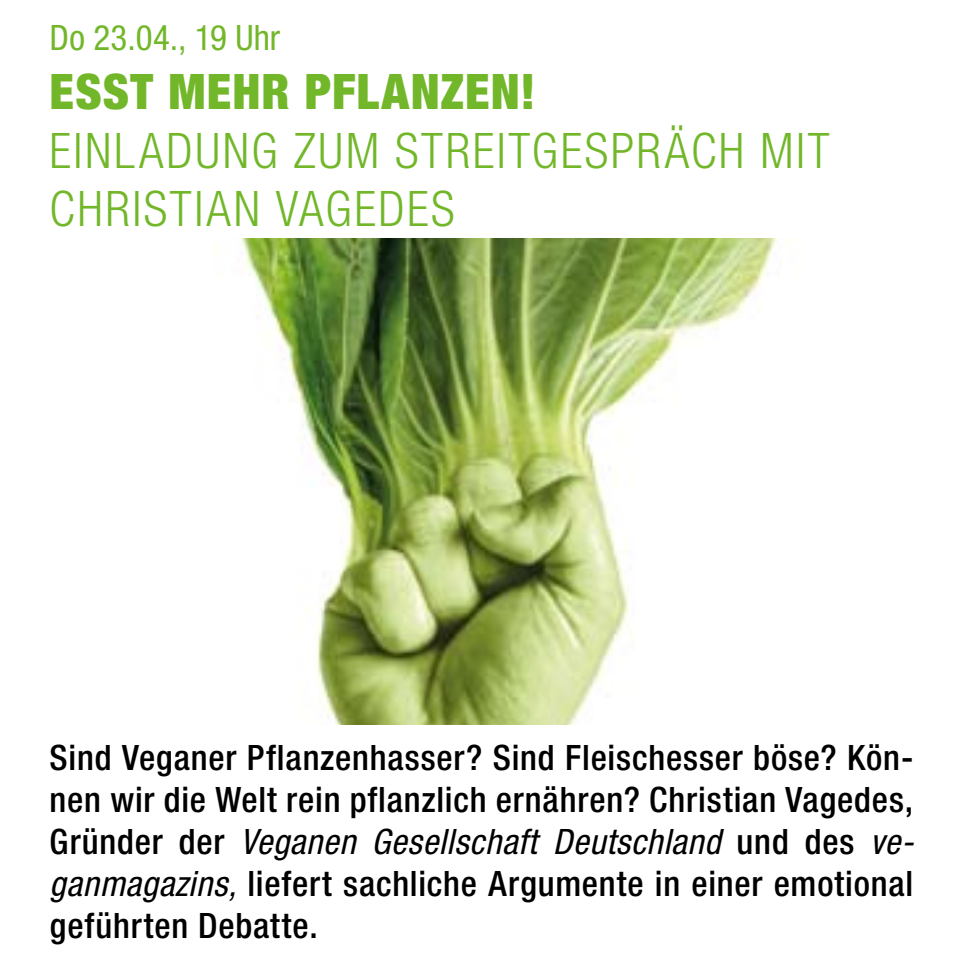
<style>
.page{position:relative;width:973px;height:973px;background:#fff}
.page>*{position:absolute;margin:0;border:0;box-sizing:border-box;transform-origin:0 0}
.t1{font:300 condensed 49px/58.8px "Helvetica Neue LT Std";letter-spacing:.055em;color:#72b729}
.t2{font:900 condensed 49px "Helvetica Neue LT Std";letter-spacing:.025em;color:#72b729}
.t3{font:500 condensed 35px/42px "Helvetica Neue LT Std";letter-spacing:.025em;color:#000;text-align:justify}
.t4{font:condensed 35px "Helvetica Neue LT Std";letter-spacing:.01em;color:#72b729}
.s1{font-weight:400;font-style:italic}
</style>
<div class="page">
<img style="left:240px;top:238px;width:538px;height:486px">
<p class="t4" style="left:50px;top:17px;width:232px">Do 23.04., 19 Uhr</p>
<h1 class="t2" style="left:50px;top:61px;width:487px">ESST MEHR PFLANZEN!</h1>
<h1 class="t1" style="left:50px;top:120px;width:781px">EINLADUNG ZUM STREITGESPRÄCH MIT<br>CHRISTIAN VAGEDES</h1>
<p class="t3" style="left:50px;top:735px;width:865px">Sind Veganer Pflanzenhasser? Sind Fleischesser böse? Kön&shy;nen wir die Welt rein pflanzlich ernähren? Christian Vagedes, Gründer der <span class="s1">Veganen Gesellschaft Deutschland</span> und des <span class="s1">ve&shy;ganmagazins,</span> liefert sachliche Argumente in einer emotional geführten Debatte.</p>
</div>
